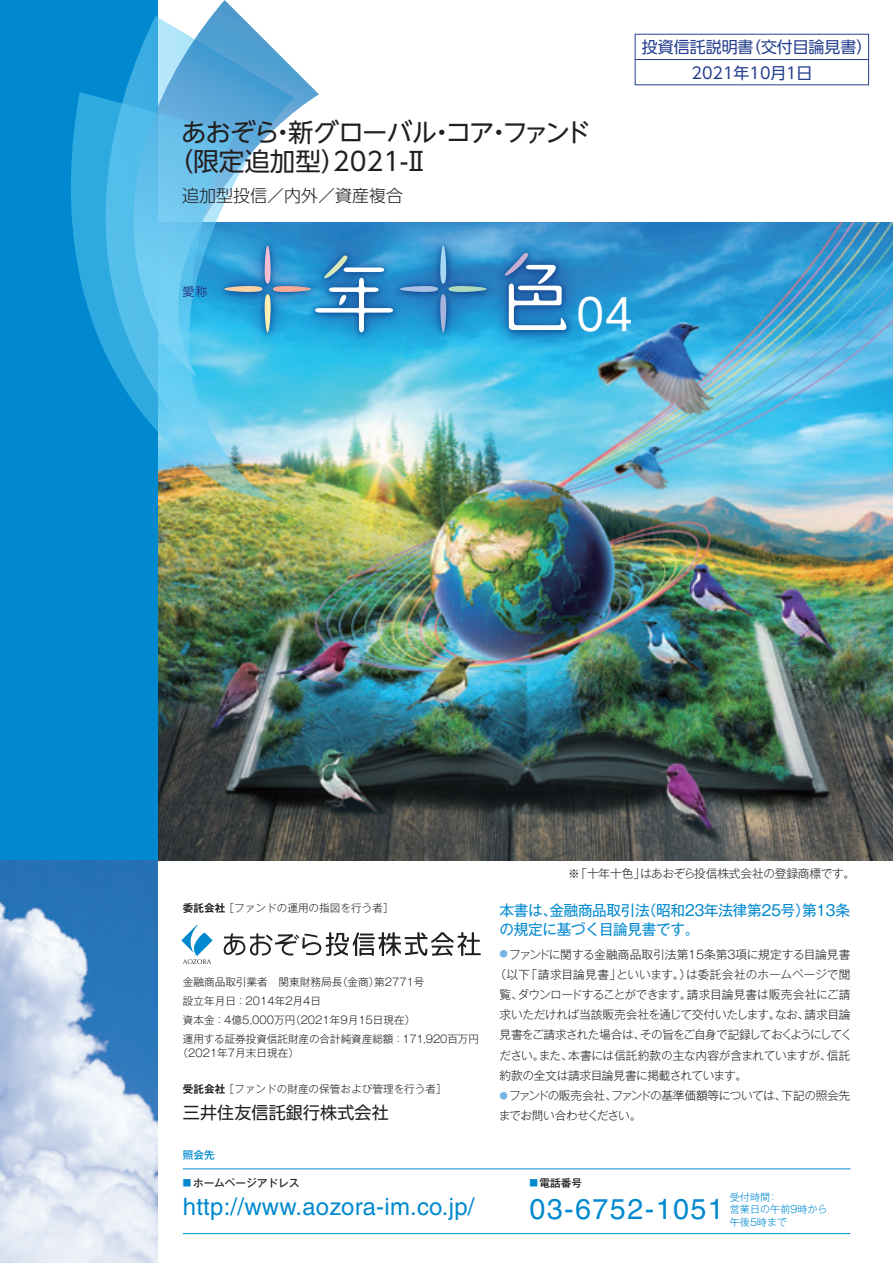
<style>
.page{position:relative;width:893px;height:1263px;background:#fff}
.page>*{position:absolute;margin:0;border:0;box-sizing:border-box;transform-origin:0 0}
.t1{font:42.9px "UD Shin Go Pro";color:#fff}
.t2{font:28.65px "Helvetica CE";letter-spacing:.05em;color:#0089cf}
.t3{font:25.5px/29.7px "UD Shin Go NT Pro";letter-spacing:-.035em;color:#231f20}
.t4{font:23.85px "Helvetica CE";letter-spacing:.01em;color:#0089cf}
.t5{font:300 16.95px "UD Shin Go NT Pro";color:#231f20}
.t6{font:16.95px "UD Shin Go NT Pro";letter-spacing:.01em;color:#231f20}
.t7{font:15.9px/26.1px "UD Shin Go NT Pro";color:#253f8e}
.t8{font:14.85px/19.2px "Gothic MB101 Pr 5";letter-spacing:-.02em;color:#0089cf}
.t9{font:300 11.7px/20.2px "Gothic MB101 Pr 5";letter-spacing:-.03em;color:#231f20}
.t10{font:300 11.7px "Gothic MB101 Pr 5";letter-spacing:-.06em;color:#231f20}
.t11{font:300 11.7px "Gothic MB101 Pr 5";letter-spacing:-.005em;color:#231f20}
.t12{font:300 11.7px "Gothic MB101 Pr 5";letter-spacing:.005em;color:#231f20}
.t13{font:300 11.7px "Gothic MB101 Pr 5";letter-spacing:-.01em;color:#231f20}
.t14{font:11.7px "UD Shin Go Pro";color:#253f8e}
.t15{font:300 10.65px/19.2px "Gothic MB101 Pr 5";color:#231f20}
.t16{font:500 10.65px "Gothic MB101 Pr 5";color:#231f20}
.t17{font:500 10.65px "Gothic MB101 Pr 5";color:#0089cf}
.t18{font:300 10.05px/12.8px "Gothic MB101 Pr 5";color:#0089cf}
.s1{font-family:"Gothic MB101 Pr 5 De";font-weight:700}
.s2{font-size:8.55px;color:#0089cf}
.s3{font-size:8.55px;color:#77b6e4}
</style>
<div class="page">
<img style="left:157px;top:222px;width:736px;height:638px">
<svg style="left:181px;top:925px;width:32px;height:39px"></svg>
<svg style="left:223px;top:932px;width:258px;height:24px"></svg>
<div style="left:635px;top:34px;width:234px;height:51px;border:1px solid #253f8e"></div>
<hr style="left:635px;top:59px;width:234px;height:1px;background:#253f8e">
<hr style="left:183px;top:1168px;width:667px;height:1px;background:#0089cf">
<hr style="left:183px;top:1233px;width:667px;height:1px;background:#0089cf">
<div style="left:0;top:0;width:157px;height:860px;background:#0089cf"></div>
<svg style="left:279px;top:378px;width:15px;height:87px"></svg>
<svg style="left:125px;top:0;width:194px;height:378px"></svg>
<svg style="left:71px;top:92px;width:208px;height:411px"></svg>
<img style="left:0;top:860px;width:157px;height:403px">
<img style="left:187px;top:217px;width:454px;height:158px">
<img style="left:193px;top:217px;width:404px;height:146px">
<svg style="left:400px;top:246px;width:87px;height:86px;background:#3390ca"></svg>
<svg style="left:505px;top:253px;width:61px;height:77px"></svg>
<svg style="left:224px;top:246px;width:169px;height:86px;background:#409bce"></svg>
<h3 class="t3" style="left:168px;top:116px;width:424px;text-indent:13px">あおぞら・新グローバル・コア・ファンド（限定追加型）2021-Ⅱ</h3>
<h3 class="t5" style="left:182px;top:182px;width:223px">追加型投信／内外／資産複合</h3>
<h3 class="t7" style="left:691px;top:33px;width:182px;text-indent:-50px">投資信託説明書（交付目論見書）<br>2021年10月1日</h3>
<p class="t14" style="left:182px;top:282px;width:27px">愛称</p>
<h1 class="t1" style="left:576px;top:280px;width:58px">04</h1>
<p class="t15" style="left:183px;top:897px;width:212px"><span class="s1">委託会社</span> ［ファンドの運用の指図を行う者］</p>
<p class="t15" style="left:183px;top:971px;width:298px">金融商品取引業者　関東財務局長（金商）第2771号<br>設立年月日：2014年2月4日<br>資本金：4億5,000万円（2021年9月15日現在）<br>運用する証券投資信託財産の合計純資産総額：171,920百万円</p>
<p class="t15" style="left:178px;top:1042px;width:123px">（2021年7月末日現在）</p>
<p class="t15" style="left:183px;top:1078px;width:265px"><span class="s1">受託会社</span> ［ファンドの財産の保管および管理を行う者］</p>
<h3 class="t6" style="left:183px;top:1099px;width:207px">三井住友信託銀行株式会社</h3>
<p class="t17" style="left:183px;top:1146px;width:33px">照会先</p>
<p class="t16" style="left:183px;top:1174px;width:118px"><span class="s2">■</span> ホームページアドレス</p>
<h3 class="t4" style="left:183px;top:1192px;width:293px">http://www.aozora-im.co.jp/</h3>
<p class="t13" style="left:568px;top:864px;width:289px">※「十年十色」はあおぞら投信株式会社の登録商標です。</p>
<p class="t8" style="left:499px;top:899px;width:352px">本書は、金融商品取引法（昭和23年法律第25号）第13条の規定に基づく目論見書です。</p>
<p class="t11" style="left:500px;top:944px;width:352px"><span class="s3">●</span>ファンドに関する金融商品取引法第15条第3項に規定する目論見書</p>
<p class="t12" style="left:494px;top:964px;width:357px">（以下「請求目論見書」といいます。）は委託会社のホームページで閲</p>
<p class="t9" style="left:500px;top:983px;width:352px">覧、ダウンロードすることができます。請求目論見書は販売会社にご請</p>
<p class="t9" style="left:500px;top:1003px;width:352px">求いただければ当該販売会社を通じて交付いたします。なお、請求目論</p>
<p class="t10" style="left:500px;top:1025px;width:354px">見書をご請求された場合は、その旨をご自身で記録しておくようにしてく</p>
<p class="t9" style="left:499px;top:1044px;width:352px">ださい。また、本書には信託約款の主な内容が含まれていますが、信託</p>
<p class="t9" style="left:500px;top:1064px;width:249px">約款の全文は請求目論見書に掲載されています。</p>
<p class="t9" style="left:499px;top:1084px;width:353px"><span class="s3">●</span>ファンドの販売会社、ファンドの基準価額等については、下記の照会先までお問い合わせください。</p>
<p class="t16" style="left:529px;top:1174px;width:54px"><span class="s2">■</span> 電話番号</p>
<h2 class="t2" style="left:529px;top:1192px;width:196px">03-6752-1051</h2>
<p class="t18" style="left:730px;top:1189px;width:99px">受付時間：<br>営業日の午前9時から午後5時まで</p>
</div>
